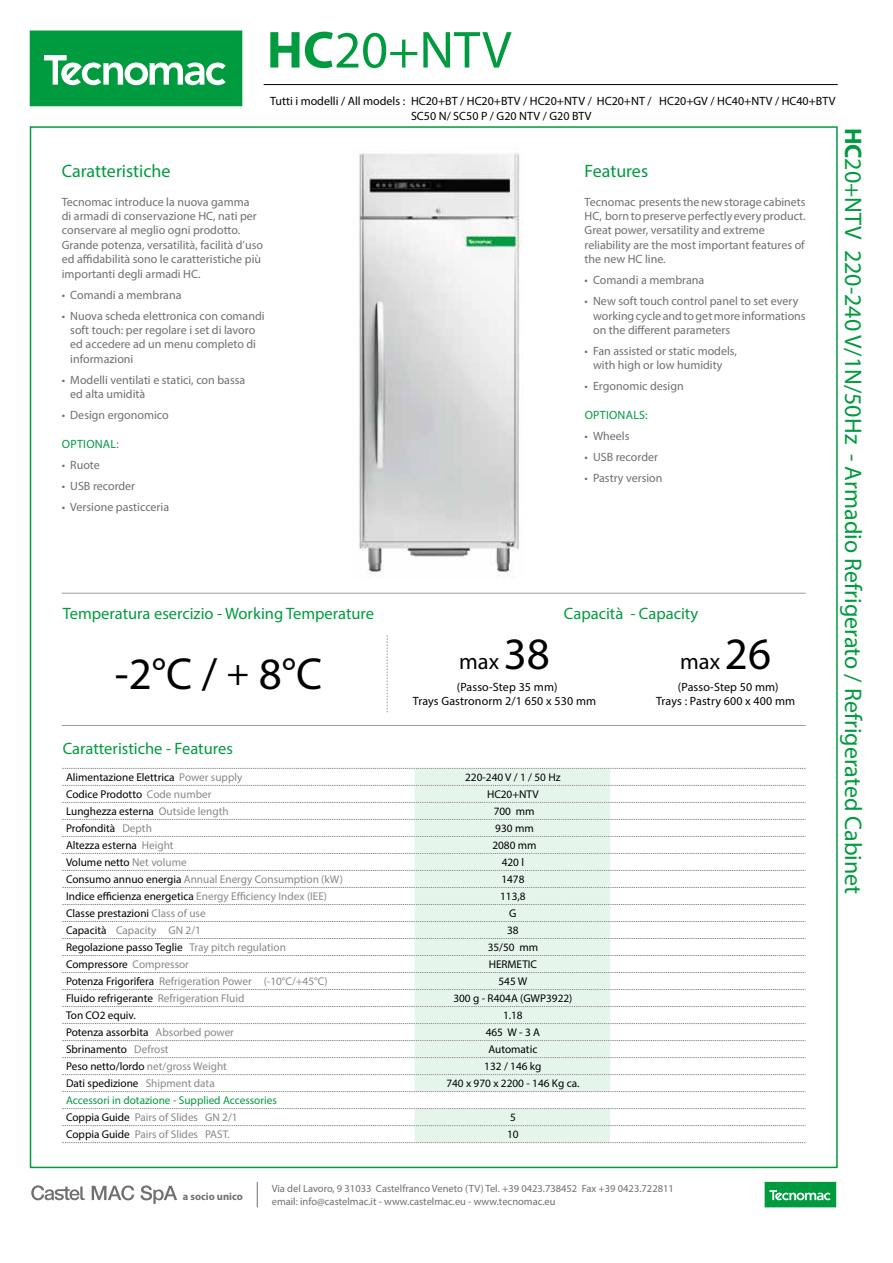
<style>
.page{position:relative;width:893px;height:1263px;background:#fff}
.page>*{position:absolute;margin:0;border:0;box-sizing:border-box;transform-origin:0 0}
.t1{font:52.5px "Myriad Pro";color:#009b3e}
.t2{font:45px "Myriad Pro";color:#010000}
.t3{font:24px "Myriad Pro";color:#009b3e}
.t4{font:22.5px "Myriad Pro";color:#010000}
.t5{font:18px "Myriad Pro";color:#009b3e}
.t6{font:16.5px "Myriad Pro";color:#009b3e}
.t7{font:12px/14.4px "Myriad Pro";color:#706f6f}
.t8{font:12px/14.4px "Myriad Pro";color:#000;text-align:center}
.t9{font:12px "Myriad Pro";letter-spacing:.02em;color:#009b3e}
.t10{font:11.25px "Myriad Pro";color:#000}
.t11{font:11.25px "Myriad Pro";color:#898887}
.t12{font:11.25px/17px "Myriad Pro";color:#009b3e}
.t13{font:10.5px/12.6px "Myriad Pro";color:#706f6f}
.t14{font:700 10.5px "Myriad Pro";color:#706f6f}
.s1{font-weight:700}
.s2{color:#706f6f}
.s3{font-size:37.5px}
.s4{font-size:45px}
.s5{color:#898887}
.s6{color:#000}
</style>
<div class="page">
<svg style="left:30px;top:30px;width:212px;height:76px;background:#24a959"></svg>
<div style="left:130px;top:67px;width:13px;height:13px;background:#009b3e;border-radius:50%"></div>
<svg style="left:31px;top:1185px;width:54px;height:15px"></svg>
<svg style="left:92px;top:1185px;width:42px;height:15px"></svg>
<svg style="left:140px;top:1185px;width:37px;height:19px"></svg>
<svg style="left:257px;top:1182px;width:1px;height:25px"></svg>
<svg style="left:765px;top:1182px;width:71px;height:25px;background:#23a859"></svg>
<hr style="left:264px;top:84px;width:574px;height:1px;background:#000">
<hr style="left:62px;top:725px;width:744px;height:1px;background:#9d9d9c">
<hr style="left:62px;top:593px;width:744px;height:1px;background:#9d9d9c">
<div style="left:415px;top:769px;width:195px;height:373px;background:#e6f5ec"></div>
<svg style="left:62px;top:768px;width:745px;height:1px"></svg>
<svg style="left:62px;top:785px;width:744px;height:1px"></svg>
<svg style="left:62px;top:802px;width:744px;height:1px"></svg>
<svg style="left:62px;top:836px;width:744px;height:1px"></svg>
<svg style="left:62px;top:819px;width:744px;height:1px"></svg>
<svg style="left:62px;top:853px;width:744px;height:1px"></svg>
<svg style="left:62px;top:870px;width:744px;height:1px"></svg>
<svg style="left:62px;top:887px;width:744px;height:1px"></svg>
<svg style="left:62px;top:904px;width:744px;height:1px"></svg>
<svg style="left:62px;top:972px;width:744px;height:1px"></svg>
<svg style="left:62px;top:989px;width:744px;height:1px"></svg>
<svg style="left:62px;top:1006px;width:744px;height:1px"></svg>
<svg style="left:62px;top:1023px;width:744px;height:1px"></svg>
<svg style="left:62px;top:1040px;width:744px;height:1px"></svg>
<svg style="left:62px;top:921px;width:744px;height:1px"></svg>
<svg style="left:62px;top:938px;width:744px;height:1px"></svg>
<svg style="left:62px;top:955px;width:744px;height:1px"></svg>
<svg style="left:62px;top:1057px;width:744px;height:1px"></svg>
<svg style="left:62px;top:1074px;width:744px;height:1px"></svg>
<svg style="left:62px;top:1091px;width:744px;height:1px"></svg>
<svg style="left:62px;top:1108px;width:744px;height:1px"></svg>
<svg style="left:62px;top:1125px;width:744px;height:1px"></svg>
<svg style="left:62px;top:1142px;width:745px;height:1px"></svg>
<img style="left:359px;top:153px;width:164px;height:425px">
<svg style="left:387px;top:635px;width:1px;height:77px"></svg>
<h1 class="t1" style="left:267px;top:18px;width:246px"><span class="s1">HC</span>20+NTV</h1>
<p class="t8" style="left:411px;top:94px;width:426px;text-align:left;text-indent:-141px">Tutti i modelli / All models : HC20+BT / HC20+BTV / HC20+NTV / HC20+NT / HC20+GV / HC40+NTV / HC40+BTV<br>SC50 N/ SC50 P / G20 NTV / G20 BTV</p>
<h3 class="t5" style="left:62px;top:160px;width:110px">Caratteristiche</h3>
<p class="t7" style="left:62px;top:194px;width:203px">Tecnomac introduce la nuova gamma<br>di armadi di conservazione HC, nati per conservare al meglio ogni prodotto.<br>Grande potenza, versatilità, facilità d’uso ed affidabilità sono le caratteristiche più importanti degli armadi HC.</p>
<p class="t7" style="left:62px;top:287px;width:121px">• Comandi a membrana</p>
<p class="t7" style="left:70px;top:308px;width:196px;text-indent:-9px">• Nuova scheda elettronica con comandi soft touch: per regolare i set di lavoro ed accedere ad un menu completo di informazioni</p>
<p class="t7" style="left:70px;top:372px;width:177px;text-indent:-9px">• Modelli ventilati e statici, con bassa ed alta umidità</p>
<p class="t7" style="left:62px;top:408px;width:109px">• Design ergonomico</p>
<p class="t9" style="left:62px;top:437px;width:58px">OPTIONAL<span class="s2">:</span></p>
<p class="t7" style="left:62px;top:458px;width:40px">• Ruote</p>
<p class="t7" style="left:62px;top:479px;width:75px">• USB recorder</p>
<p class="t7" style="left:62px;top:500px;width:109px">• Versione pasticceria</p>
<h3 class="t6" style="left:63px;top:603px;width:313px">Temperatura esercizio - Working Temperature</h3>
<h2 class="t2" style="left:115px;top:646px;width:209px">-2°C / <span class="s3">+</span> 8°C</h2>
<h3 class="t6" style="left:63px;top:738px;width:172px">Caratteristiche - Features</h3>
<h3 class="t5" style="left:585px;top:160px;width:65px">Features</h3>
<p class="t7" style="left:585px;top:194px;width:223px">Tecnomac presents the new storage cabinets HC, born to preserve perfectly every product.<br>Great power, versatility and extreme reliability are the most important features of the new HC line.</p>
<p class="t7" style="left:585px;top:273px;width:121px">• Comandi a membrana</p>
<p class="t7" style="left:593px;top:294px;width:214px;text-indent:-9px">• New soft touch control panel to set every working cycle and to get more informations on the different parameters</p>
<p class="t7" style="left:585px;top:344px;width:154px;text-align:center">• Fan assisted or static models, with high or low humidity</p>
<p class="t7" style="left:585px;top:379px;width:101px">• Ergonomic design</p>
<p class="t9" style="left:585px;top:408px;width:65px">OPTIONALS:</p>
<p class="t7" style="left:585px;top:429px;width:46px">• Wheels</p>
<p class="t7" style="left:585px;top:450px;width:75px">• USB recorder</p>
<p class="t7" style="left:585px;top:471px;width:79px">• Pastry version</p>
<h3 class="t6" style="left:564px;top:603px;width:136px">Capacità - Capacity</h3>
<h3 class="t4" style="left:459px;top:648px;width:92px">max <span class="s4">38</span></h3>
<h3 class="t4" style="left:680px;top:648px;width:92px">max <span class="s4">26</span></h3>
<p class="t8" style="left:413px;top:680px;width:185px">(Passo-Step 35 mm)<br>Trays Gastronorm 2/1 650 x 530 mm</p>
<p class="t8" style="left:656px;top:680px;width:141px">(Passo-Step 50 mm)<br>Trays : Pastry 600 x 400 mm</p>
<p class="t10" style="left:66px;top:770px;width:178px">Alimentazione Elettrica <span class="s5">Power supply</span></p>
<p class="t10" style="left:465px;top:770px;width:97px">220-240 V / 1 / 50 Hz</p>
<p class="t10" style="left:66px;top:787px;width:147px">Codice Prodotto <span class="s5">Code number</span></p>
<p class="t10" style="left:487px;top:787px;width:53px">HC20+NTV</p>
<p class="t10" style="left:66px;top:804px;width:164px">Lunghezza esterna <span class="s5">Outside length</span></p>
<p class="t10" style="left:494px;top:804px;width:42px">700 mm</p>
<p class="t10" style="left:66px;top:821px;width:87px">Profondità <span class="s5">Depth</span></p>
<p class="t10" style="left:495px;top:821px;width:40px">930 mm</p>
<p class="t10" style="left:66px;top:838px;width:109px">Altezza esterna <span class="s5">Height</span></p>
<p class="t10" style="left:492px;top:838px;width:46px">2080 mm</p>
<p class="t10" style="left:66px;top:855px;width:122px">Volume netto <span class="s5">Net volume</span></p>
<p class="t10" style="left:502px;top:855px;width:24px">420 l</p>
<p class="t11" style="left:66px;top:872px;width:279px"><span class="s6">Consumo annuo energia</span> Annual Energy Consumption (kW)</p>
<p class="t10" style="left:501px;top:872px;width:25px">1478</p>
<p class="t10" style="left:66px;top:889px;width:263px">Indice efficienza energetica <span class="s5">Energy Efficiency Index (IEE)</span></p>
<p class="t10" style="left:500px;top:889px;width:27px">113,8</p>
<p class="t10" style="left:66px;top:906px;width:141px">Classe prestazioni <span class="s5">Class of use</span></p>
<p class="t10" style="left:509px;top:906px;width:9px">G</p>
<p class="t11" style="left:66px;top:923px;width:136px"><span class="s6">Capacità</span> Capacity GN 2/1</p>
<p class="t10" style="left:507px;top:923px;width:13px">38</p>
<p class="t10" style="left:66px;top:940px;width:221px">Regolazione passo Teglie <span class="s5">Tray pitch regulation</span></p>
<p class="t10" style="left:488px;top:940px;width:52px">35/50 mm</p>
<p class="t10" style="left:66px;top:957px;width:124px">Compressore <span class="s5">Compressor</span></p>
<p class="t10" style="left:489px;top:957px;width:50px">HERMETIC</p>
<p class="t11" style="left:66px;top:974px;width:263px"><span class="s6">Potenza Frigorifera</span> Refrigeration Power (-10°C/+45°C)</p>
<p class="t10" style="left:498px;top:974px;width:30px">545 W</p>
<p class="t10" style="left:66px;top:991px;width:180px">Fluido refrigerante <span class="s5">Refrigeration Fluid</span></p>
<p class="t10" style="left:453px;top:991px;width:120px">300 g - R404A (GWP3922)</p>
<p class="t10" style="left:66px;top:1008px;width:71px">Ton CO2 equiv.</p>
<p class="t10" style="left:503px;top:1008px;width:21px">1.18</p>
<p class="t10" style="left:66px;top:1025px;width:169px">Potenza assorbita <span class="s5">Absorbed power</span></p>
<p class="t10" style="left:486px;top:1025px;width:56px">465 W - 3 A</p>
<p class="t10" style="left:66px;top:1042px;width:104px">Sbrinamento <span class="s5">Defrost</span></p>
<p class="t10" style="left:488px;top:1042px;width:50px">Automatic</p>
<p class="t10" style="left:66px;top:1059px;width:162px">Peso netto/lordo <span class="s5">net/gross Weight</span></p>
<p class="t10" style="left:484px;top:1059px;width:59px">132 / 146 kg</p>
<p class="t10" style="left:66px;top:1076px;width:150px">Dati spedizione <span class="s5">Shipment data</span></p>
<p class="t10" style="left:446px;top:1076px;width:135px">740 x 970 x 2200 - 146 Kg ca.</p>
<p class="t12" style="left:66px;top:1092px;width:212px">Accessori in dotazione - Supplied Accessories<br><span class="s6">Coppia Guide</span> <span class="s5">Pairs of Slides GN 2/1</span></p>
<p class="t10" style="left:510px;top:1111px;width:7px">5</p>
<p class="t11" style="left:66px;top:1128px;width:165px"><span class="s6">Coppia Guide</span> Pairs of Slides PAST.</p>
<p class="t10" style="left:507px;top:1128px;width:13px">10</p>
<p class="t14" style="left:183px;top:1190px;width:61px">a socio unico</p>
<p class="t13" style="left:272px;top:1182px;width:404px">Via del Lavoro, 9 31033 Castelfranco Veneto (TV) Tel. +39 0423.738452 Fax +39 0423.722811 email: info@castelmac.it - www.castelmac.eu - www.tecnomac.eu</p>
<h3 class="t3" style="left:868px;top:128px;width:768px;rotate:90deg"><span class="s1">HC</span>20+NTV 220-240 V/1N/50Hz - Armadio Refrigerato / Refrigerated Cabinet</h3>
</div>
